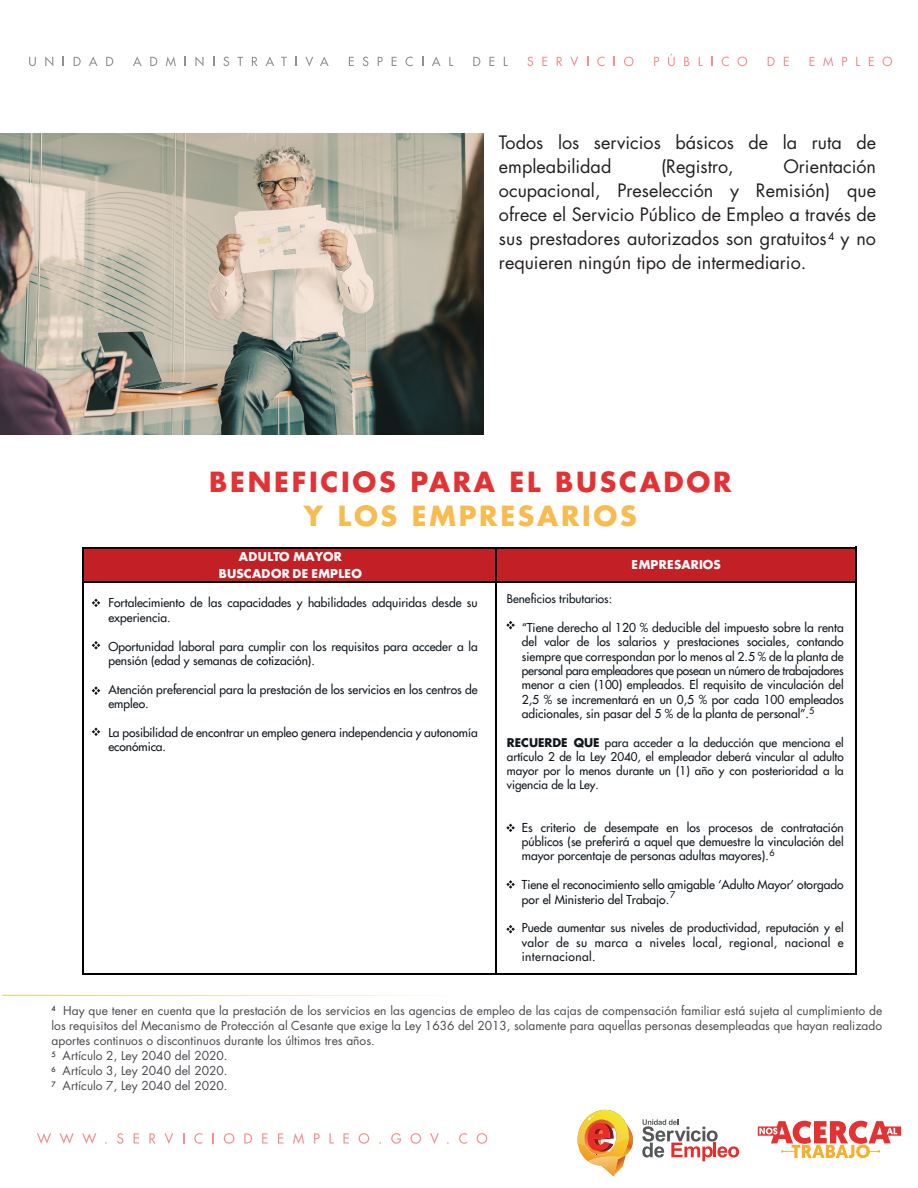
<style>
.page{position:relative;width:918px;height:1188px;background:#fff}
.page>*{position:absolute;margin:0;border:0;box-sizing:border-box;transform-origin:0 0}
.t1{font:700 27px "Futura Std";letter-spacing:.1em;color:#e43234}
.t2{font:700 27px "Futura Std";letter-spacing:.1em;color:rgb(246 174 46/.84)}
.t3{font:18px/24px "Futura Std";color:#231f20}
.t4{font:12px/14.4px "Futura LT";color:#11181e}
.t5{font:12px "Futura Std";color:#49474d}
.t6{font:700 11.85px/16.6px "Futura LT";letter-spacing:.02em;color:#fff;text-align:center}
.t7{font:11.7px/14.1px "Futura LT";color:#11181e;text-align:justify}
.t8{font:10.5px "Futura LT";color:#11181e}
.t9{font:9px "Futura LT";color:#11181e}
.t10{font:7.05px/15px "Futura LT";color:#11181e;text-align:justify}
.s1{font-weight:700}
</style>
<div class="page">
<div style="left:82px;top:547px;width:774px;height:35px;background:#c22025"></div>
<svg style="left:37px;top:1133px;width:14px;height:11px"></svg>
<svg style="left:60px;top:1133px;width:14px;height:11px"></svg>
<svg style="left:82px;top:1133px;width:14px;height:11px"></svg>
<svg style="left:117px;top:1133px;width:6px;height:11px"></svg>
<svg style="left:134px;top:1133px;width:5px;height:11px"></svg>
<svg style="left:149px;top:1133px;width:7px;height:11px"></svg>
<svg style="left:164px;top:1133px;width:9px;height:11px"></svg>
<svg style="left:194px;top:1133px;width:8px;height:11px"></svg>
<svg style="left:212px;top:1133px;width:2px;height:11px"></svg>
<svg style="left:224px;top:1133px;width:10px;height:11px"></svg>
<svg style="left:244px;top:1133px;width:8px;height:11px"></svg>
<svg style="left:262px;top:1133px;width:6px;height:11px"></svg>
<svg style="left:278px;top:1133px;width:5px;height:11px"></svg>
<svg style="left:293px;top:1133px;width:11px;height:11px"></svg>
<svg style="left:314px;top:1133px;width:6px;height:11px"></svg>
<svg style="left:329px;top:1133px;width:5px;height:11px"></svg>
<svg style="left:343px;top:1133px;width:6px;height:11px"></svg>
<svg style="left:359px;top:1133px;width:10px;height:11px"></svg>
<svg style="left:391px;top:1133px;width:10px;height:11px"></svg>
<svg style="left:410px;top:1133px;width:11px;height:11px"></svg>
<svg style="left:430px;top:1133px;width:9px;height:11px"></svg>
<svg style="left:459px;top:1133px;width:8px;height:11px"></svg>
<svg style="left:477px;top:1133px;width:10px;height:11px"></svg>
<svg style="left:29px;top:57px;width:7px;height:9px"></svg>
<svg style="left:45px;top:56px;width:8px;height:10px"></svg>
<svg style="left:74px;top:57px;width:7px;height:9px"></svg>
<svg style="left:89px;top:56px;width:9px;height:10px"></svg>
<svg style="left:106px;top:57px;width:7px;height:9px"></svg>
<svg style="left:133px;top:56px;width:9px;height:10px"></svg>
<svg style="left:150px;top:57px;width:7px;height:9px"></svg>
<svg style="left:166px;top:56px;width:10px;height:10px"></svg>
<svg style="left:195px;top:56px;width:9px;height:10px"></svg>
<svg style="left:223px;top:57px;width:6px;height:9px"></svg>
<svg style="left:238px;top:57px;width:5px;height:9px"></svg>
<svg style="left:252px;top:57px;width:6px;height:9px"></svg>
<svg style="left:265px;top:56px;width:9px;height:10px"></svg>
<svg style="left:281px;top:57px;width:6px;height:9px"></svg>
<svg style="left:295px;top:57px;width:2px;height:9px"></svg>
<svg style="left:305px;top:57px;width:8px;height:9px"></svg>
<svg style="left:320px;top:56px;width:9px;height:10px"></svg>
<svg style="left:349px;top:57px;width:5px;height:9px"></svg>
<svg style="left:363px;top:57px;width:5px;height:9px"></svg>
<svg style="left:378px;top:57px;width:5px;height:9px"></svg>
<svg style="left:392px;top:57px;width:5px;height:9px"></svg>
<svg style="left:405px;top:57px;width:8px;height:9px"></svg>
<svg style="left:432px;top:56px;width:9px;height:10px"></svg>
<svg style="left:449px;top:57px;width:4px;height:9px"></svg>
<svg style="left:473px;top:57px;width:7px;height:9px"></svg>
<svg style="left:489px;top:57px;width:5px;height:9px"></svg>
<svg style="left:504px;top:57px;width:4px;height:9px"></svg>
<svg style="left:527px;top:57px;width:6px;height:9px"></svg>
<svg style="left:542px;top:57px;width:5px;height:9px"></svg>
<svg style="left:557px;top:57px;width:5px;height:9px"></svg>
<svg style="left:570px;top:57px;width:8px;height:9px"></svg>
<svg style="left:597px;top:57px;width:8px;height:9px"></svg>
<svg style="left:624px;top:57px;width:10px;height:9px"></svg>
<svg style="left:654px;top:57px;width:5px;height:9px"></svg>
<svg style="left:668px;top:54px;width:7px;height:12px"></svg>
<svg style="left:684px;top:57px;width:6px;height:9px"></svg>
<svg style="left:699px;top:57px;width:4px;height:9px"></svg>
<svg style="left:722px;top:57px;width:7px;height:9px"></svg>
<svg style="left:738px;top:57px;width:9px;height:9px"></svg>
<svg style="left:768px;top:57px;width:7px;height:9px"></svg>
<svg style="left:784px;top:57px;width:5px;height:9px"></svg>
<svg style="left:810px;top:57px;width:5px;height:9px"></svg>
<svg style="left:823px;top:56px;width:10px;height:10px"></svg>
<svg style="left:842px;top:57px;width:5px;height:9px"></svg>
<svg style="left:856px;top:57px;width:4px;height:9px"></svg>
<svg style="left:869px;top:57px;width:5px;height:9px"></svg>
<svg style="left:883px;top:57px;width:9px;height:9px"></svg>
<svg style="left:758px;top:1121px;width:143px;height:37px"></svg>
<svg style="left:577px;top:1110px;width:56px;height:66px"></svg>
<svg style="left:642px;top:1119px;width:97px;height:42px"></svg>
<hr style="left:2px;top:995px;width:462px;height:1px;background:#f6ae2e">
<hr style="left:84px;top:548px;width:411px;height:1px;background:#000001">
<hr style="left:496px;top:548px;width:360px;height:1px;background:#000001">
<hr style="left:82px;top:549px;width:2px;height:32px;background:#000001">
<hr style="left:495px;top:549px;width:1px;height:32px;background:#000001">
<svg style="left:92px;top:599px;width:8px;height:8px"></svg>
<svg style="left:92px;top:641px;width:8px;height:9px"></svg>
<svg style="left:92px;top:686px;width:8px;height:9px"></svg>
<svg style="left:92px;top:727px;width:8px;height:9px"></svg>
<hr style="left:84px;top:581px;width:411px;height:1px;background:#000001">
<hr style="left:496px;top:581px;width:360px;height:1px;background:#000001">
<hr style="left:82px;top:582px;width:2px;height:392px;background:#000001">
<hr style="left:84px;top:974px;width:411px;height:1px;background:#000001">
<hr style="left:495px;top:582px;width:1px;height:392px;background:#000001">
<hr style="left:496px;top:974px;width:360px;height:1px;background:#000001">
<hr style="left:856px;top:546px;width:1px;height:428px;background:#000001">
<img style="left:0;top:134px;width:483px;height:301px">
<svg style="left:506px;top:621px;width:9px;height:8px"></svg>
<svg style="left:506px;top:824px;width:9px;height:8px"></svg>
<svg style="left:506px;top:880px;width:9px;height:9px"></svg>
<svg style="left:506px;top:925px;width:9px;height:8px"></svg>
<h2 class="t3" style="left:499px;top:131px;width:379px">Todos los servicios básicos de la ruta de empleabilidad</h2>
<h2 class="t3" style="left:661px;top:155px;width:74px">(Registro,</h2>
<h2 class="t3" style="left:499px;top:155px;width:379px;text-align:justify;text-indent:284px">Orientación ocupacional, Preselección y Remisión) que ofrece el Servicio Público de Empleo a través de sus prestadores autorizados son gratuitos y no requieren ningún tipo de intermediario.</h2>
<p class="t8" style="left:828px;top:229px;width:8px">4</p>
<h1 class="t1" style="left:209px;top:464px;width:524px">BENEFICIOS PARA EL BUSCADOR</h1>
<h1 class="t2" style="left:304px;top:498px;width:334px">Y LOS EMPRESARIOS</h1>
<p class="t6" style="left:219px;top:548px;width:145px">ADULTO MAYOR<br>BUSCADOR DE EMPLEO</p>
<p class="t6" style="left:632px;top:556px;width:91px">EMPRESARIOS</p>
<p class="t4" style="left:108px;top:596px;width:371px">Fortalecimiento de las capacidades y habilidades adquiridas desde su experiencia.</p>
<p class="t4" style="left:108px;top:639px;width:371px">Oportunidad laboral para cumplir con los requisitos para acceder a la pensión (edad y semanas de cotización).</p>
<p class="t4" style="left:108px;top:682px;width:371px">Atención preferencial para la prestación de los servicios en los centros de empleo.</p>
<p class="t4" style="left:108px;top:725px;width:371px">La posibilidad de encontrar un empleo genera independencia y autonomía económica.</p>
<p class="t7" style="left:507px;top:591px;width:107px">Beneficios tributarios:</p>
<p class="t4" style="left:522px;top:620px;width:323px;text-align:justify">“Tiene derecho al 120 % deducible del impuesto sobre la renta del valor de los salarios y prestaciones sociales, contando siempre que correspondan por lo menos al 2.5 % de la planta de personal para empleadores que posean un número de trabajadores menor a cien (100) empleados. El requisito de vinculación del 2,5 % se incrementará en un 0,5 % por cada 100 empleados adicionales, sin pasar del 5 % de la planta de personal”.</p>
<p class="t7" style="left:507px;top:735px;width:338px"><span class="s1">RECUERDE QUE</span> para acceder a la deducción que menciona el artículo 2 de la Ley 2040, el empleador deberá vincular al adulto mayor por lo menos durante un (1) año y con posterioridad a la vigencia de la Ley.</p>
<p class="t4" style="left:522px;top:820px;width:323px;text-align:justify">Es criterio de desempate en los procesos de contratación públicos (se preferirá a aquel que demuestre la vinculación del mayor porcentaje de personas adultas mayores).</p>
<p class="t4" style="left:522px;top:877px;width:323px">Tiene el reconocimiento sello amigable ‘Adulto Mayor’ otorgado por el Ministerio del Trabajo.</p>
<p class="t4" style="left:522px;top:921px;width:323px;text-align:justify">Puede aumentar sus niveles de productividad, reputación y el valor de su marca a niveles local, regional, nacional e internacional.</p>
<p class="t9" style="left:809px;top:705px;width:7px">5</p>
<p class="t9" style="left:769px;top:847px;width:7px">6</p>
<p class="t9" style="left:670px;top:889px;width:7px">7</p>
<p class="t5" style="left:63px;top:1003px;width:821px">Hay que tener en cuenta que la prestación de los servicios en las agencias de empleo de las cajas de compensación familiar está sujeta al cumplimiento de</p>
<p class="t5" style="left:52px;top:1018px;width:832px">los requisitos del Mecanismo de Protección al Cesante que exige la Ley 1636 del 2013, solamente para aquellas personas desempleadas que hayan realizado</p>
<p class="t5" style="left:52px;top:1033px;width:325px">aportes continuos o discontinuos durante los últimos tres años.</p>
<p class="t5" style="left:63px;top:1048px;width:166px">Artículo 2, Ley 2040 del 2020.</p>
<p class="t5" style="left:63px;top:1063px;width:166px">Artículo 3, Ley 2040 del 2020.</p>
<p class="t5" style="left:63px;top:1078px;width:166px">Artículo 7, Ley 2040 del 2020.</p>
<p class="t10" style="left:52px;top:1001px;width:6px">4</p>
<p class="t10" style="left:52px;top:1047px;width:6px">5<br>6<br>7</p>
</div>
